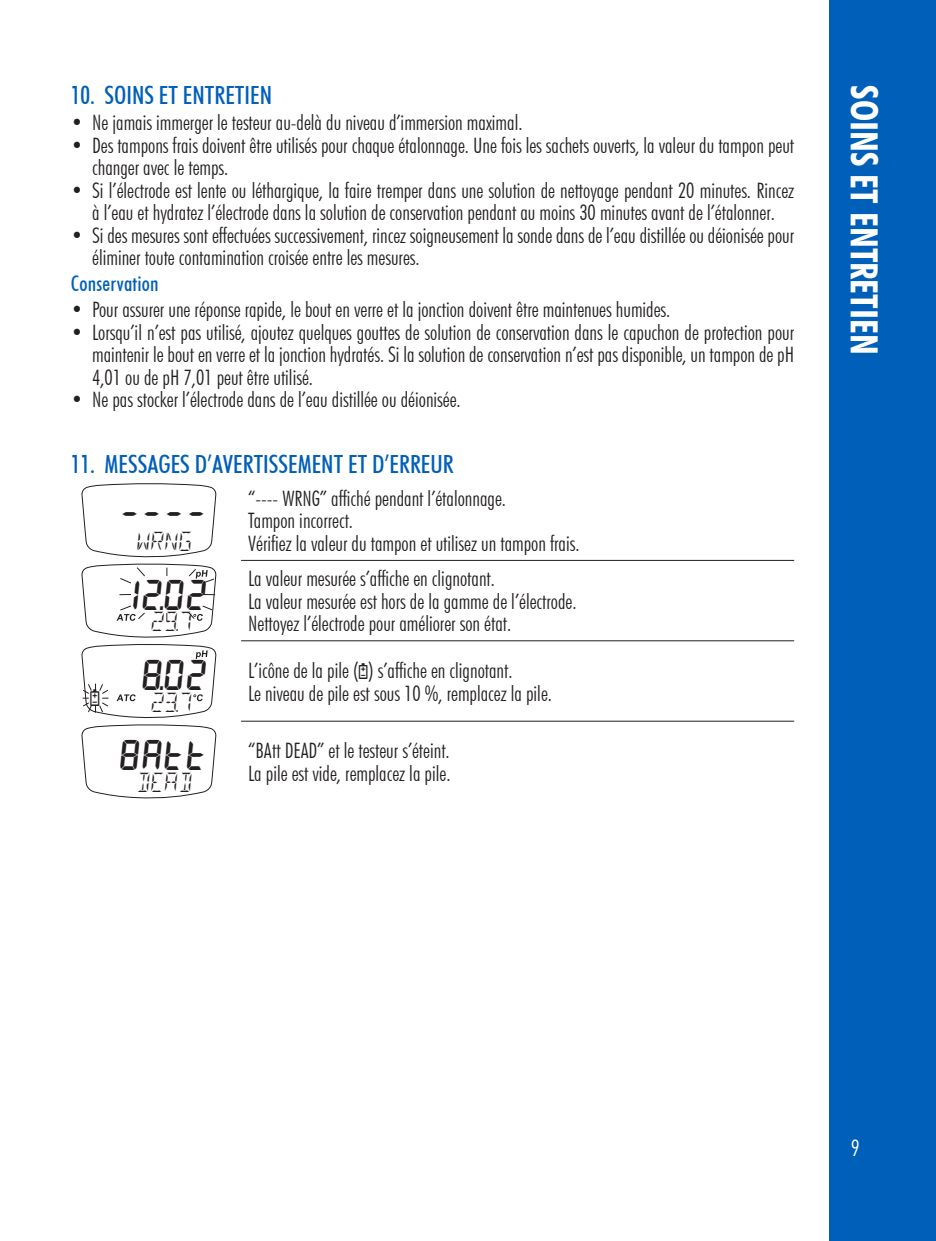
<style>
.page{position:relative;width:936px;height:1241px;background:#fff}
.page>*{position:absolute;margin:0;border:0;box-sizing:border-box;transform-origin:0 0}
.Body_Text{font:43px "HI9810 XX2 N Regular";color:#231f20}
.t1{font:700 condensed 37.5px "Futura BT";color:#fff}
.Body_Text-2{font:27.5px "HI9810 XX2 A Regular";letter-spacing:-.005em;color:#231f20}
.t2{font:500 condensed 25px "Futura BT";color:#005fb9}
.t3{font:23.75px "HI9810 XX2 A Regular";color:#231f20}
.t4{font:300 condensed 22.5px "Futura BT";color:#fff}
.TBL_Text{font:300 condensed 21.25px/22.5px "Futura BT";color:#231f20}
.Body_Text-3{font:300 condensed 21.25px "Futura BT";color:#231f20}
.Subtitle_L3{font:500 condensed 21.25px "Futura BT";letter-spacing:.01em;color:#005fb9}
.s1{font-family:"HI9810 XX2 A Regular";font-weight:400;font-stretch:normal;font-size:22.5px}
</style>
<div class="page">
<div style="left:829px;top:0;width:106px;height:1240px;background:#005fb9"></div>
<hr style="left:241px;top:560px;width:553px;height:1px;background:#231f20">
<hr style="left:241px;top:640px;width:553px;height:1px;background:#231f20">
<hr style="left:241px;top:720px;width:553px;height:1px;background:#231f20">
<svg style="left:82px;top:483px;width:135px;height:316px"></svg>
<p class="t2" style="left:71px;top:80px;width:203px">10. SOINS ET ENTRETIEN</p>
<p class="TBL_Text" style="left:71px;top:111px;width:453px">• Ne jamais immerger le testeur au-delà du niveau d’immersion maximal.</p>
<p class="TBL_Text" style="left:92px;top:134px;width:703px;text-indent:-21px">• Des tampons frais doivent être utilisés pour chaque étalonnage. Une fois les sachets ouverts, la valeur du tampon peut changer avec le temps.</p>
<p class="TBL_Text" style="left:71px;top:179px;width:724px;text-align:center">• Si l’électrode est lente ou léthargique, la faire tremper dans une solution de nettoyage pendant 20 minutes. Rincez à l’eau et hydratez l’électrode dans la solution de conservation pendant au moins 30 minutes avant de l’étalonner.</p>
<p class="TBL_Text" style="left:92px;top:224px;width:703px;text-indent:-21px">• Si des mesures sont effectuées successivement, rincez soigneusement la sonde dans de l’eau distillée ou déionisée pour éliminer toute contamination croisée entre les mesures.</p>
<p class="Subtitle_L3" style="left:71px;top:271px;width:89px">Conservation</p>
<p class="TBL_Text" style="left:71px;top:298px;width:601px">• Pour assurer une réponse rapide, le bout en verre et la jonction doivent être maintenues humides.</p>
<p class="TBL_Text" style="left:92px;top:321px;width:703px;text-align:justify;text-indent:-21px">• Lorsqu’il n’est pas utilisé, ajoutez quelques gouttes de solution de conservation dans le capuchon de protection pour maintenir le bout en verre et la jonction hydratés. Si la solution de conservation n’est pas disponible, un tampon de pH 4,01 ou de pH 7,01 peut être utilisé.</p>
<p class="TBL_Text" style="left:71px;top:388px;width:391px">• Ne pas stocker l’électrode dans de l’eau distillée ou déionisée.</p>
<p class="t2" style="left:71px;top:449px;width:384px">11. MESSAGES D’AVERTISSEMENT ET D’ERREUR</p>
<p class="Body_Text" style="left:119px;top:489px;width:91px">----</p>
<p class="Body_Text-2" style="left:136px;top:525px;width:58px">WRNG</p>
<p class="TBL_Text" style="left:248px;top:486px;width:259px">“---- WRNG” affiché pendant l’étalonnage.</p>
<p class="TBL_Text" style="left:248px;top:509px;width:106px">Tampon incorrect.</p>
<p class="TBL_Text" style="left:248px;top:531px;width:333px">Vérifiez la valeur du tampon et utilisez un tampon frais.</p>
<p class="t3" style="left:90px;top:684px;width:12px">!</p>
<p class="Body_Text" style="left:119px;top:569px;width:90px">12.02</p>
<p class="Body_Text-2" style="left:151px;top:605px;width:43px">23.7</p>
<p class="Body_Text" style="left:141px;top:649px;width:68px">8.02</p>
<p class="Body_Text-2" style="left:151px;top:686px;width:43px">23.7</p>
<p class="Body_Text" style="left:119px;top:730px;width:91px">BAtt</p>
<p class="Body_Text-2" style="left:136px;top:766px;width:58px">DEAD</p>
<p class="TBL_Text" style="left:248px;top:567px;width:248px">La valeur mesurée s’affiche en clignotant.</p>
<p class="TBL_Text" style="left:248px;top:589px;width:330px">La valeur mesurée est hors de la gamme de l’électrode.</p>
<p class="TBL_Text" style="left:248px;top:612px;width:264px">Nettoyez l’électrode pour améliorer son état.</p>
<p class="TBL_Text" style="left:248px;top:659px;width:266px">L’icône de la pile (<span class="s1">!</span>) s’affiche en clignotant.</p>
<p class="Body_Text-3" style="left:248px;top:680px;width:305px">Le niveau de pile est sous 10 %, remplacez la pile.</p>
<p class="TBL_Text" style="left:248px;top:739px;width:203px">“BAtt DEAD” et le testeur s’éteint.</p>
<p class="Body_Text-3" style="left:248px;top:760px;width:204px">La pile est vide, remplacez la pile.</p>
<h2 class="t1" style="left:887px;top:85px;width:271px;rotate:90deg">soins et entretien</h2>
<p class="t4" style="left:850px;top:1133px;width:10px">9</p>
</div>
